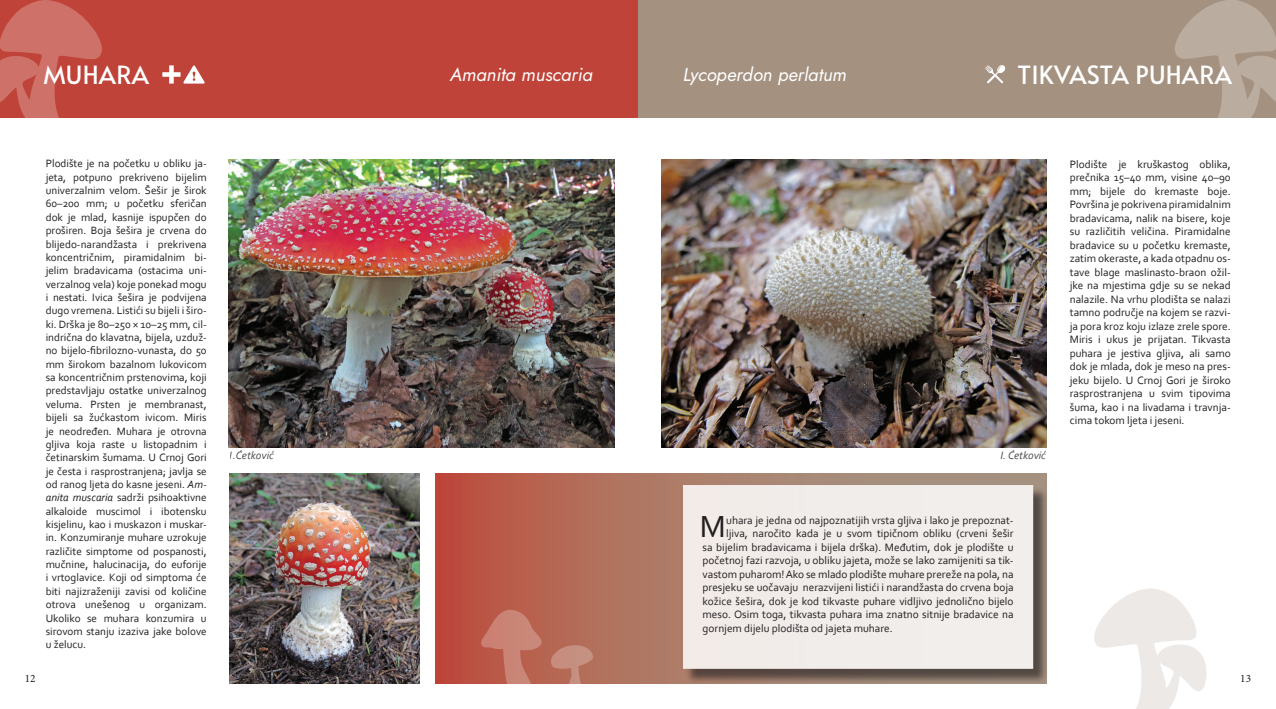
<style>
.page{position:relative;width:1276px;height:709px;background:#fff}
.page>*{position:absolute;margin:0;border:0;box-sizing:border-box;transform-origin:0 0}
.t1{font:31.88px "Corbel";color:#231f20}
.t2{font:25px "Alata";letter-spacing:.01em;color:#fff}
.t3{font:italic 18.75px "Jost";color:#fff}
.t4{font:11.25px/13.5px "Corbel";color:#231f20;text-align:justify}
.t5{font:italic 11.25px "Corbel";color:#231f20}
.t6{font:11.25px "Minion Pro";color:#231f20}
.t7{font:11.12px/13.4px "Corbel";color:#231f20;text-align:justify}
.s1{font-style:italic}
</style>
<div class="page">
<svg style="left:435px;top:473px;width:611px;height:210px;background:#b36957"></svg>
<div style="left:685px;top:487px;width:363px;height:197px;background:#231f20;opacity:.75"></div>
<div style="left:683px;top:485px;width:350px;height:184px;background:#f1edea;border:2px solid #fff"></div>
<div style="left:0;top:0;width:638px;height:118px;background:#bf4338"></div>
<img style="left:229px;top:159px;width:385px;height:288px">
<div style="left:638px;top:0;width:638px;height:118px;background:#a49180"></div>
<img style="left:662px;top:159px;width:384px;height:288px">
<img style="left:230px;top:473px;width:189px;height:210px">
<svg style="left:0;top:0;width:102px;height:118px"></svg>
<svg style="left:1175px;top:0;width:101px;height:118px"></svg>
<svg style="left:551px;top:645px;width:42px;height:39px;background:#bd7e6d"></svg>
<svg style="left:1094px;top:588px;width:112px;height:121px"></svg>
<svg style="left:480px;top:609px;width:62px;height:75px;background:#c17060"></svg>
<svg style="left:985px;top:65px;width:20px;height:18px"></svg>
<svg style="left:162px;top:65px;width:43px;height:19px"></svg>
<p class="t2" style="left:43px;top:52px;width:107px">MUHARA</p>
<p class="t3" style="left:450px;top:62px;width:144px">Amanita muscaria</p>
<p class="t3" style="left:683px;top:62px;width:165px">Lycoperdon perlatum</p>
<p class="t2" style="left:1017px;top:52px;width:216px">TIKVASTA PUHARA</p>
<p class="t7" style="left:46px;top:157px;width:162px">Plodište je na početku u obliku ja&shy;jeta, potpuno prekriveno bijelim univerzalnim velom. Šešir je širok 60–200 mm; u početku sferičan dok je mlad, kasnije ispupčen do proširen. Boja šešira je crvena do blijedo-narandžasta i prekrivena koncentričnim, piramidalnim bi&shy;jelim bradavicama (ostacima uni&shy;verzalnog vela) koje ponekad mogu i nestati. Ivica šešira je podvijena dugo vremena. Listići su bijeli i širo&shy;ki. Drška je 80–250 × 10–25 mm, cil&shy;indrična do klavatna, bijela, uzduž&shy;no bijelo-fibrilozno-vunasta, do 50 mm širokom bazalnom lukovicom sa koncentričnim prstenovima, koji predstavljaju ostatke univerzalnog veluma. Prsten je membranast, bijeli sa žućkastom ivicom. Miris je neodređen. Muhara je otrovna gljiva koja raste u listopadnim i četinarskim šumama. U Crnoj Gori je česta i rasprostranjena; javlja se od ranog ljeta do kasne jeseni. <span class="s1">Am&shy;anita muscaria</span> sadrži psihoaktivne alkaloide muscimol i ibotensku kisjelinu, kao i muskazon i muskar&shy;in. Konzumiranje muhare uzrokuje različite simptome od pospanosti, mučnine, halucinacija, do euforije i vrtoglavice. Koji od simptoma će biti najizraženiji zavisi od količine otrova unešenog u organizam.<br>Ukoliko se muhara konzumira u sirovom stanju izaziva jake bolove u želucu.</p>
<p class="t5" style="left:230px;top:448px;width:45px">I.Ćetković</p>
<p class="t5" style="left:1000px;top:448px;width:47px">I. Ćetković</p>
<p class="t1" style="left:700px;top:507px;width:28px">M</p>
<p class="t4" style="left:726px;top:513px;width:289px">uhara je jedna od najpoznatijih vrsta gljiva i lako je prepoznat-</p>
<p class="t4" style="left:726px;top:526px;width:289px">ljiva, naročito kada je u svom tipičnom obliku (crveni šešir</p>
<p class="t4" style="left:702px;top:540px;width:312px">sa bijelim bradavicama i bijela drška). Međutim, dok je plodište u</p>
<p class="t4" style="left:702px;top:553px;width:312px">početnoj fazi razvoja, u obliku jajeta, može se lako zamijeniti sa tik-</p>
<p class="t4" style="left:702px;top:567px;width:312px">vastom puharom! Ako se mlado plodište muhare prereže na pola, na</p>
<p class="t4" style="left:702px;top:580px;width:312px">presjeku se uočavaju nerazvijeni listići i narandžasta do crvena boja</p>
<p class="t4" style="left:702px;top:594px;width:312px">kožice šešira, dok je kod tikvaste puhare vidljivo jednolično bijelo</p>
<p class="t4" style="left:702px;top:607px;width:312px">meso. Osim toga, tikvasta puhara ima znatno sitnije bradavice na</p>
<p class="t4" style="left:702px;top:621px;width:192px">gornjem dijelu plodišta od jajeta muhare.</p>
<p class="t4" style="left:1069px;top:157px;width:162px">Plodište je kruškastog oblika, prečnika 15–40 mm, visine 40–90 mm; bijele do kremaste boje.<br>Površina je pokrivena piramidalnim bradavicama, nalik na bisere, koje su različitih veličina. Piramidalne bradavice su u početku kremaste, zatim okeraste, a kada otpadnu os&shy;tave blage maslinasto-braon ožil&shy;jke na mjestima gdje su se nekad nalazile. Na vrhu plodišta se nalazi tamno područje na kojem se razvi&shy;ja pora kroz koju izlaze zrele spore.<br>Miris i ukus je prijatan. Tikvasta puhara je jestiva gljiva, ali samo dok je mlada, dok je meso na pres&shy;jeku bijelo. U Crnoj Gori je široko rasprostranjena u svim tipovima šuma, kao i na livadama i travnja&shy;cima tokom ljeta i jeseni.</p>
<p class="t6" style="left:25px;top:670px;width:12px">12</p>
<p class="t6" style="left:1240px;top:670px;width:12px">13</p>
</div>
